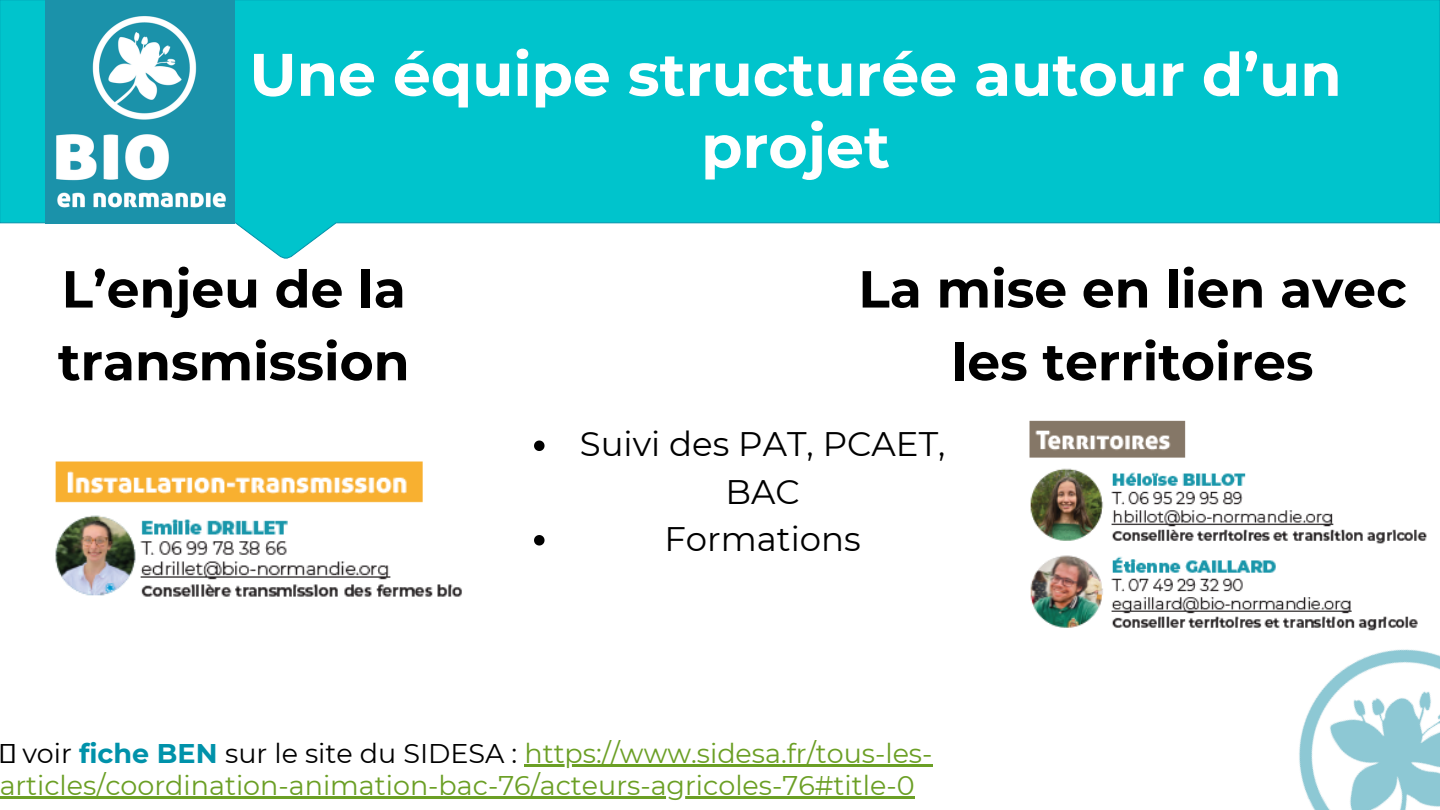
<style>
.page{position:relative;width:1440px;height:810px;background:#fff}
.page>*{position:absolute;margin:0;border:0;box-sizing:border-box;transform-origin:0 0}
.t1{font:700 60px/72px "Montserrat";color:#fff;text-align:center}
.t2{font:700 52px/72.8px "Montserrat";color:#000}
.t3{font:34px/47.2px "Montserrat";color:#000;text-align:center}
.t4{font:27px/32.2px "Montserrat";color:#6b9f25}
.s1{color:#000}
.s2{font-weight:700;color:#0092aa}
</style>
<div class="page">
<svg style="left:0;top:0;width:1440px;height:259px;background:#26ccd3"></svg>
<hr style="left:524px;top:764px;width:409px;height:2px;background:#6b9f25">
<hr style="left:0;top:796px;width:915px;height:3px;background:#6b9f25">
<img style="left:45px;top:0;width:189px;height:224px">
<img style="left:1299px;top:649px;width:141px;height:161px">
<img style="left:1029px;top:420px;width:398px;height:211px">
<img style="left:55px;top:461px;width:407px;height:136px">
<svg style="left:534px;top:441px;width:11px;height:10px"></svg>
<svg style="left:534px;top:535px;width:11px;height:11px"></svg>
<p class="t1" style="left:249px;top:38px;width:1094px">Une équipe structurée autour d’un projet</p>
<p class="t2" style="left:58px;top:253px;width:353px">L’enjeu de la transmission</p>
<p class="t2" style="left:858px;top:253px;width:550px;text-align:center">La mise en lien avec les territoires</p>
<p class="t3" style="left:580px;top:420px;width:367px">Suivi des PAT, PCAET,<br>BAC</p>
<p class="t3" style="left:664px;top:515px;width:198px">Formations</p>
<p class="t4" style="left:-1px;top:737px;width:935px;text-indent:23px"><span class="s1">voir</span> <span class="s2">fiche BEN</span> <span class="s1">sur le site du SIDESA :</span> https://www.sidesa.fr/tous-les&shy;articles/coordination-animation-bac-76/acteurs-agricoles-76#title-0</p>
</div>
